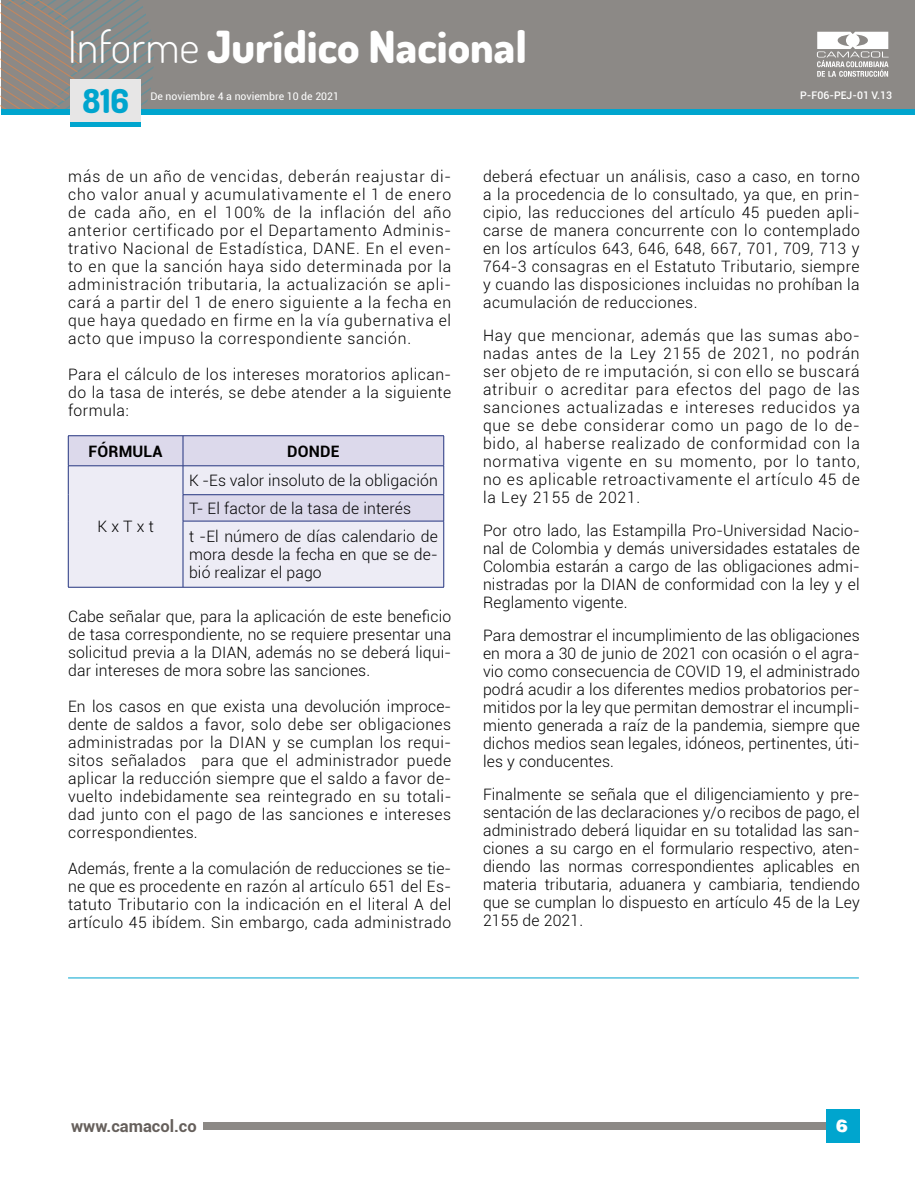
<style>
.page{position:relative;width:915px;height:1191px;background:#fff}
.page>*{position:absolute;margin:0;border:0;box-sizing:border-box;transform-origin:0 0}
.t1{font:800 44.25px "Dosis";color:#fff}
.t2{font:800 33px "Dosis";color:#00a5ce}
.t3{font:900 19.5px "Roboto";color:#fff}
.t4{font:900 19.5px "Helvetica";color:#fff}
.t5{font:700 16.5px "Roboto";color:#66605c}
.t6{font:300 15.75px/18px "Roboto";letter-spacing:.01em;color:#000;text-align:justify}
.t7{font:700 15.75px "Roboto";color:#000}
.t8{font:10.5px "Roboto";color:#fff}
.t9{font:500 10.5px "Roboto";color:#fff}
.s1{font-weight:300}
</style>
<div class="page">
<div style="left:203px;top:1122px;width:655px;height:7px;background:#8c8986"></div>
<div style="left:825px;top:1109px;width:33px;height:34px;background:#00a5ce"></div>
<div style="left:1px;top:0;width:913px;height:108px;background:#8c8986"></div>
<div style="left:1px;top:109px;width:913px;height:5px;background:#00a5ce"></div>
<svg style="left:1px;top:0;width:158px;height:109px"></svg>
<svg style="left:816px;top:32px;width:72px;height:45px"></svg>
<div style="left:70px;top:122px;width:70px;height:5px;background:#00a5ce"></div>
<div style="left:70px;top:79px;width:70px;height:43px;background:#e7e6e6"></div>
<div style="left:69px;top:521px;width:374px;height:66px;background:#edecf5"></div>
<hr style="left:68px;top:435px;width:115px;height:1px;background:#23337f">
<hr style="left:183px;top:435px;width:261px;height:1px;background:#23337f">
<hr style="left:68px;top:521px;width:1px;height:66px;background:#23337f">
<hr style="left:68px;top:587px;width:115px;height:1px;background:#23337f">
<svg style="left:68px;top:436px;width:376px;height:85px;background:#dddbeb"></svg>
<hr style="left:183px;top:521px;width:261px;height:1px;background:#23337f">
<hr style="left:183px;top:521px;width:1px;height:66px;background:#23337f">
<hr style="left:443px;top:521px;width:1px;height:66px;background:#23337f">
<hr style="left:183px;top:587px;width:261px;height:1px;background:#23337f">
<hr style="left:68px;top:977px;width:790px;height:1px;background:#00a5ce">
<h1 class="t1" style="left:68px;top:18px;width:460px"><span class="s1">Informe</span> Jurídico Nacional</h1>
<h2 class="t2" style="left:82px;top:80px;width:48px">816</h2>
<p class="t8" style="left:150px;top:89px;width:190px">De noviembre 4 a noviembre 10 de 2021</p>
<p class="t9" style="left:800px;top:87px;width:93px">P-F06-PEJ-01 V.13</p>
<p class="t6" style="left:68px;top:167px;width:384px">más de un año de vencidas, deberán reajustar di&shy;cho valor anual y acumulativamente el 1 de enero de cada año, en el 100% de la inflación del año anterior certificado por el Departamento Adminis&shy;trativo Nacional de Estadística, DANE. En el even&shy;to en que la sanción haya sido determinada por la administración tributaria, la actualización se apli&shy;cará a partir del 1 de enero siguiente a la fecha en que haya quedado en firme en la vía gubernativa el acto que impuso la correspondiente sanción.</p>
<p class="t6" style="left:68px;top:365px;width:384px">Para el cálculo de los intereses moratorios aplican&shy;do la tasa de interés, se debe atender a la siguiente formula:</p>
<p class="t7" style="left:89px;top:440px;width:32px">FóRMULA</p>
<p class="t7" style="left:287px;top:440px;width:12px">DOND</p>
<p class="t7" style="left:330px;top:440px;width:10px">E</p>
<p class="t6" style="left:189px;top:466px;width:250px;line-height:27.9px;text-align:left">K -Es valor insoluto de la obligación<br>T- El factor de la tasa de interés<br>t -El número de días calendario de</p>
<p class="t6" style="left:189px;top:545px;width:250px">mora desde la fecha en que se de&shy;bió realizar el pago</p>
<p class="t6" style="left:68px;top:607px;width:384px">Cabe señalar que, para la aplicación de este beneficio de tasa correspondiente, no se requiere presentar una solicitud previa a la DIAN, además no se deberá liqui&shy;dar intereses de mora sobre las sanciones.</p>
<p class="t6" style="left:68px;top:697px;width:384px">En los casos en que exista una devolución improce&shy;dente de saldos a favor, solo debe ser obligaciones administradas por la DIAN y se cumplan los requi&shy;sitos señalados para que el administrador puede aplicar la reducción siempre que el saldo a favor de&shy;vuelto indebidamente sea reintegrado en su totali&shy;dad junto con el pago de las sanciones e intereses correspondientes.</p>
<p class="t6" style="left:68px;top:859px;width:384px">Además, frente a la comulación de reducciones se tie&shy;ne que es procedente en razón al artículo 651 del Es&shy;tatuto Tributario con la indicación en el literal A del artículo 45 ibídem. Sin embargo, cada administrado</p>
<p class="t6" style="left:97px;top:517px;width:58px">K x T x t</p>
<p class="t6" style="left:483px;top:167px;width:378px">deberá efectuar un análisis, caso a caso, en torno a la procedencia de lo consultado, ya que, en prin&shy;cipio, las reducciones del artículo 45 pueden apli&shy;carse de manera concurrente con lo contemplado en los artículos 643, 646, 648, 667, 701, 709, 713 y 764-3 consagras en el Estatuto Tributario, siempre y cuando las disposiciones incluidas no prohíban la acumulación de reducciones.</p>
<p class="t6" style="left:483px;top:326px;width:378px">Hay que mencionar, además que las sumas abo&shy;nadas antes de la Ley 2155 de 2021, no podrán ser objeto de re imputación, si con ello se buscará atribuir o acreditar para efectos del pago de las sanciones actualizadas e intereses reducidos ya que se debe considerar como un pago de lo de&shy;bido, al haberse realizado de conformidad con la normativa vigente en su momento, por lo tanto, no es aplicable retroactivamente el artículo 45 de la Ley 2155 de 2021.</p>
<p class="t6" style="left:483px;top:521px;width:378px">Por otro lado, las Estampilla Pro-Universidad Nacio&shy;nal de Colombia y demás universidades estatales de Colombia estarán a cargo de las obligaciones admi&shy;nistradas por la DIAN de conformidad con la ley y el Reglamento vigente.</p>
<p class="t6" style="left:483px;top:626px;width:378px">Para demostrar el incumplimiento de las obligaciones en mora a 30 de junio de 2021 con ocasión o el agra&shy;vio como consecuencia de COVID 19, el administrado podrá acudir a los diferentes medios probatorios per&shy;mitidos por la ley que permitan demostrar el incumpli&shy;miento generada a raíz de la pandemia, siempre que dichos medios sean legales, idóneos, pertinentes, úti&shy;les y conducentes.</p>
<p class="t6" style="left:483px;top:785px;width:378px">Finalmente se señala que el diligenciamiento y pre&shy;sentación de las declaraciones y/o recibos de pago, el administrado deberá liquidar en su totalidad las san&shy;ciones a su cargo en el formulario respectivo, aten&shy;diendo las normas correspondientes aplicables en materia tributaria, aduanera y cambiaria, tendiendo que se cumplan lo dispuesto en artículo 45 de la Ley 2155 de 2021.</p>
<p class="t5" style="left:71px;top:1114px;width:127px">www.camacol.co</p>
<p class="t3" style="left:836px;top:1114px;width:13px">1</p>
<p class="t4" style="left:836px;top:1118px;width:13px">6</p>
</div>
